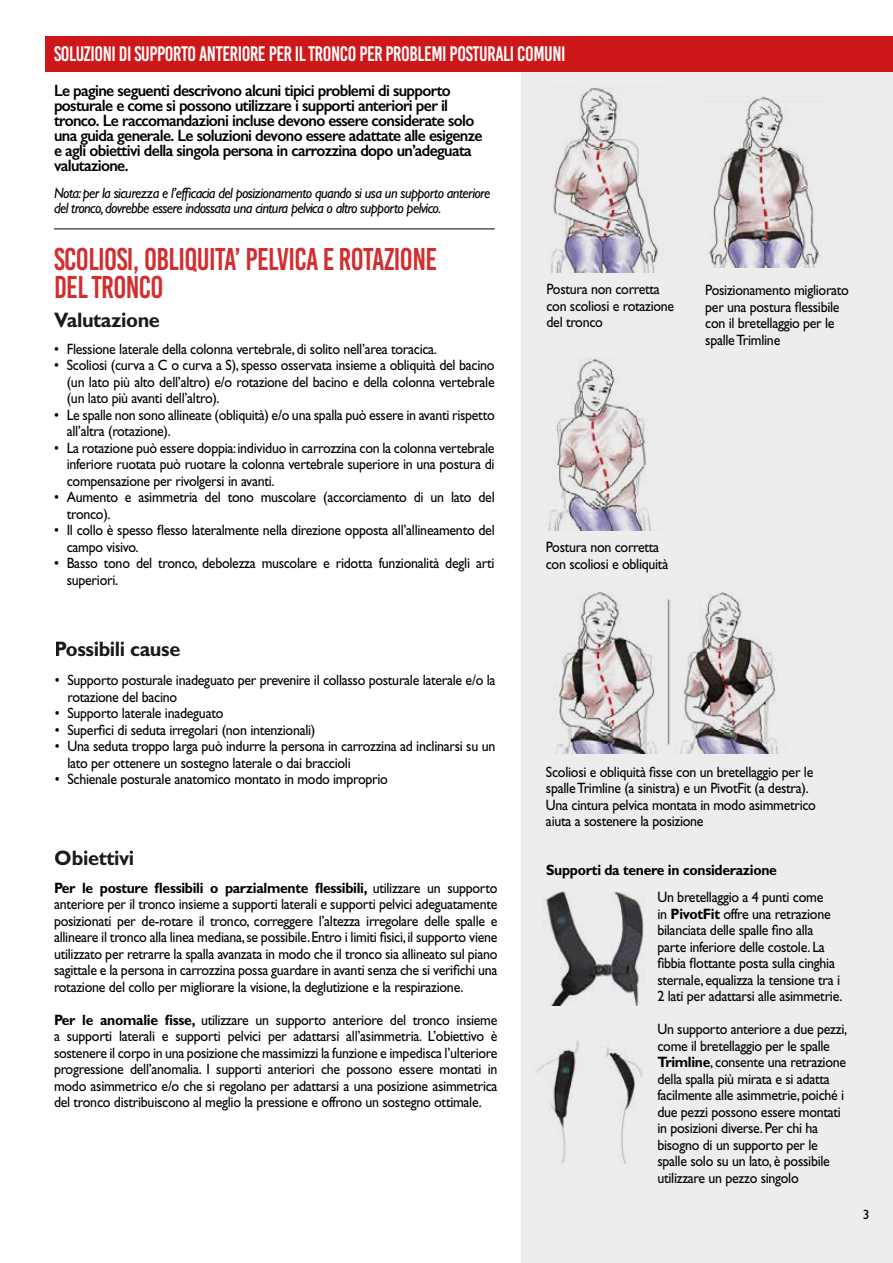
<style>
.page{position:relative;width:893px;height:1263px;background:#fff}
.page>*{position:absolute;margin:0;border:0;box-sizing:border-box;transform-origin:0 0}
.t1{font:31.5px/28.3px "Bebas Kai";letter-spacing:-.02em;color:#cd1719;scale:.95 1}
.t2{font:21px "Bebas Kai";letter-spacing:-.02em;color:#fff;scale:.95 1}
.t3{font:700 21px "Gill Sans";letter-spacing:-.02em;color:#000;scale:.95 1}
.t4{font:600 16.5px/15px "Gill Sans";letter-spacing:-.04em;color:#000;scale:.95 1}
.t5{font:15px/16.5px "Gill Sans";letter-spacing:-.02em;color:#000;scale:.93 1}
.t6{font:italic 15px/15px "Gill Sans";letter-spacing:-.04em;color:#000;scale:.95 1}
.t7{font:700 15px "Gill Sans";letter-spacing:-.02em;color:#000;scale:.93 1}
.t8{font:13.5px "Gill Sans";color:#000}
.s1{font-weight:700}
</style>
<div class="page">
<div style="left:522px;top:45px;width:371px;height:1218px;background:#ededed"></div>
<div style="left:45px;top:36px;width:848px;height:36px;background:#cd1719"></div>
<hr style="left:54px;top:229px;width:441px;height:1px;background:#000">
<img style="left:550px;top:87px;width:108px;height:185px">
<img style="left:709px;top:96px;width:114px;height:172px">
<img style="left:548px;top:359px;width:103px;height:171px">
<img style="left:555px;top:593px;width:223px;height:161px">
<img style="left:543px;top:891px;width:101px;height:115px">
<img style="left:537px;top:1040px;width:106px;height:123px">
<h2 class="t2" style="left:54px;top:43px;width:540px">SOLUZIONI DI SUPPORTO ANTERIORE PER IL TRONCO PER PROBLEMI POSTURALI COMUNI</h2>
<p class="t4" style="left:54px;top:83px;width:453px">Le pagine seguenti descrivono alcuni tipici problemi di supporto posturale e come si possono utilizzare i supporti anteriori per il tronco. Le raccomandazioni incluse devono essere considerate solo una guida generale. Le soluzioni devono essere adattate alle esigenze e agli obiettivi della singola persona in carrozzina dopo un’adeguata valutazione.</p>
<p class="t6" style="left:54px;top:186px;width:461px">Nota: per la sicurezza e l’efficacia del posizionamento quando si usa un supporto anteriore del tronco, dovrebbe essere indossata una cintura pelvica o altro supporto pelvico.</p>
<h1 class="t1" style="left:54px;top:245px;width:405px">SCOLIOSI, OBLIQUITA’ PELVICA E ROTAZIONE<br>DEL TRONCO</h1>
<h2 class="t3" style="left:54px;top:308px;width:113px">Valutazione</h2>
<p class="t5" style="left:54px;top:340px;width:413px">• Flessione laterale della colonna vertebrale, di solito nell’area toracica.</p>
<p class="t5" style="left:67px;top:357px;width:462px;text-align:justify;text-indent:-13px">• Scoliosi (curva a C o curva a S), spesso osservata insieme a obliquità del bacino (un lato più alto dell’altro) e/o rotazione del bacino e della colonna vertebrale (un lato più avanti dell’altro).</p>
<p class="t5" style="left:67px;top:406px;width:462px;text-indent:-13px">• Le spalle non sono allineate (obliquità) e/o una spalla può essere in avanti rispetto all’altra (rotazione).</p>
<p class="t5" style="left:67px;top:439px;width:462px;text-align:justify;text-indent:-13px">• La rotazione può essere doppia: individuo in carrozzina con la colonna vertebrale inferiore ruotata può ruotare la colonna vertebrale superiore in una postura di compensazione per rivolgersi in avanti.</p>
<p class="t5" style="left:67px;top:489px;width:462px;text-indent:-13px">• Aumento e asimmetria del tono muscolare (accorciamento di un lato del tronco).</p>
<p class="t5" style="left:67px;top:522px;width:462px;text-indent:-13px">• Il collo è spesso flesso lateralmente nella direzione opposta all’allineamento del campo visivo.</p>
<p class="t5" style="left:67px;top:555px;width:462px;text-indent:-13px">• Basso tono del tronco, debolezza muscolare e ridotta funzionalità degli arti superiori.</p>
<p class="t5" style="left:546px;top:281px;width:139px">Postura non corretta con scoliosi e rotazione del tronco</p>
<p class="t5" style="left:705px;top:282px;width:156px">Posizionamento migliorato per una postura flessibile con il bretellaggio per le spalle Trimline</p>
<p class="t5" style="left:546px;top:539px;width:133px">Postura non corretta con scoliosi e obliquità</p>
<h2 class="t3" style="left:55px;top:637px;width:134px">Possibili cause</h2>
<p class="t5" style="left:67px;top:672px;width:462px;text-indent:-13px">• Supporto posturale inadeguato per prevenire il collasso posturale laterale e/o la rotazione del bacino</p>
<p class="t5" style="left:55px;top:705px;width:183px">• Supporto laterale inadeguato</p>
<p class="t5" style="left:55px;top:721px;width:282px">• Superfici di seduta irregolari (non intenzionali)</p>
<p class="t5" style="left:67px;top:738px;width:462px;text-indent:-13px">• Una seduta troppo larga può indurre la persona in carrozzina ad inclinarsi su un lato per ottenere un sostegno laterale o dai braccioli</p>
<p class="t5" style="left:55px;top:771px;width:360px">• Schienale posturale anatomico montato in modo improprio</p>
<h2 class="t3" style="left:55px;top:846px;width:85px">Obiettivi</h2>
<p class="t5" style="left:54px;top:880px;width:478px;text-align:justify"><span class="s1">Per le posture flessibili o parzialmente flessibili,</span> utilizzare un supporto anteriore per il tronco insieme a supporti laterali e supporti pelvici adeguatamente posizionati per de-rotare il tronco, correggere l’altezza irregolare delle spalle e allineare il tronco alla linea mediana, se possibile. Entro i limiti fisici, il supporto viene utilizzato per retrarre la spalla avanzata in modo che il tronco sia allineato sul piano sagittale e la persona in carrozzina possa guardare in avanti senza che si verifichi una rotazione del collo per migliorare la visione, la deglutizione e la respirazione.</p>
<p class="t5" style="left:54px;top:1012px;width:478px;text-align:justify"><span class="s1">Per le anomalie fisse,</span> utilizzare un supporto anteriore del tronco insieme a supporti laterali e supporti pelvici per adattarsi all’asimmetria. L’obiettivo è sostenere il corpo in una posizione che massimizzi la funzione e impedisca l’ulteriore progressione dell’anomalia. I supporti anteriori che possono essere montati in modo asimmetrico e/o che si regolano per adattarsi a una posizione asimmetrica del tronco distribuiscono al meglio la pressione e offrono un sostegno ottimale.</p>
<p class="t5" style="left:546px;top:764px;width:292px">Scoliosi e obliquità fisse con un bretellaggio per le spalle Trimline (a sinistra) e un PivotFit (a destra).<br>Una cintura pelvica montata in modo asimmetrico aiuta a sostenere la posizione</p>
<p class="t7" style="left:546px;top:861px;width:250px">Supporti da tenere in considerazione</p>
<p class="t5" style="left:657px;top:889px;width:200px">Un bretellaggio a 4 punti come<br>in <span class="s1">PivotFit</span> offre una retrazione bilanciata delle spalle fino alla parte inferiore delle costole. La fibbia flottante posta sulla cinghia sternale, equalizza la tensione tra i 2 lati per adattarsi alle asimmetrie.</p>
<p class="t5" style="left:657px;top:1021px;width:206px">Un supporto anteriore a due pezzi, come il bretellaggio per le spalle <span class="s1">Trimline</span>, consente una retrazione della spalla più mirata e si adatta facilmente alle asimmetrie, poiché i due pezzi possono essere montati in posizioni diverse. Per chi ha bisogno di un supporto per le spalle solo su un lato, è possibile utilizzare un pezzo singolo</p>
<p class="t8" style="left:863px;top:1207px;width:8px">3</p>
</div>
